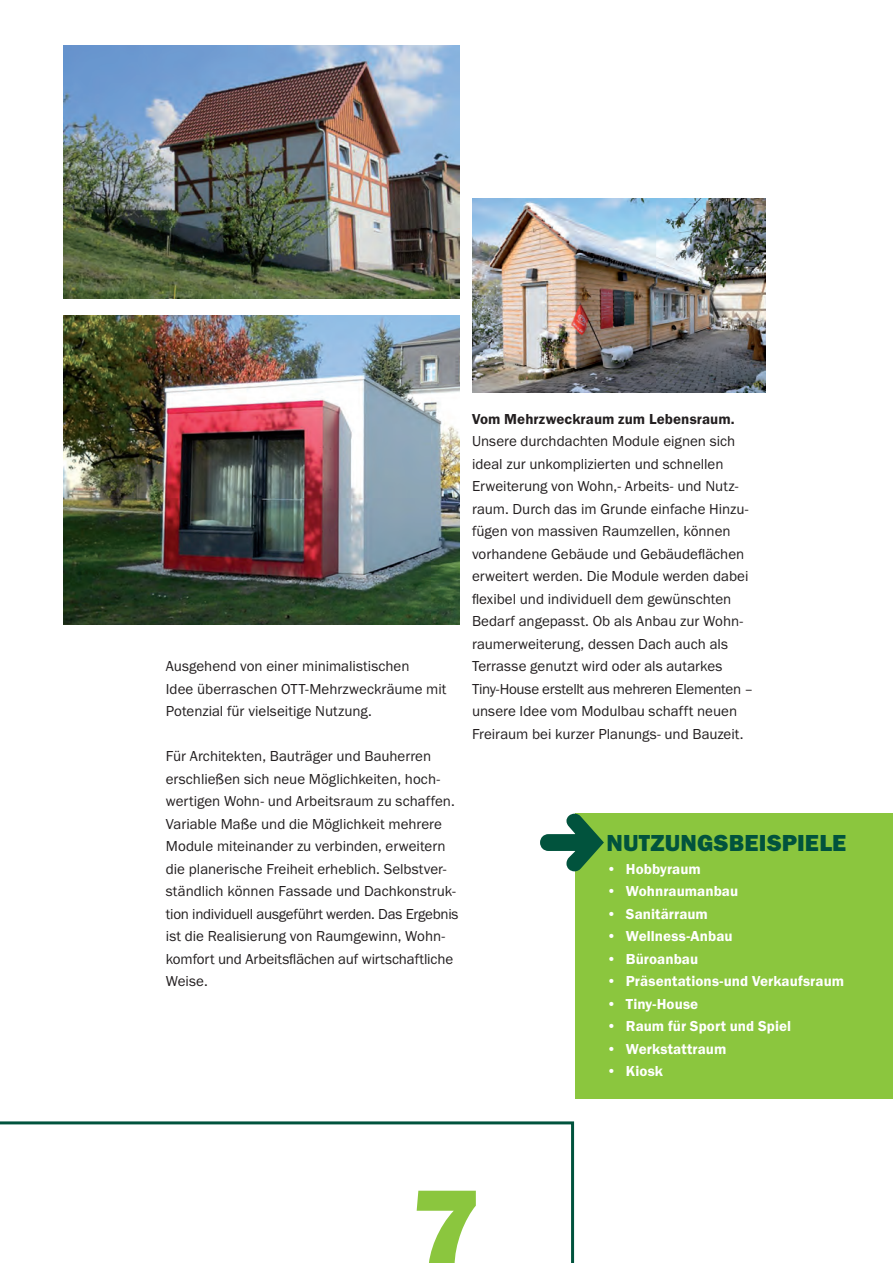
<style>
.page{position:relative;width:893px;height:1263px;background:#fff}
.page>*{position:absolute;margin:0;border:0;box-sizing:border-box;transform-origin:0 0}
.t1{font:120px "Franklin Gothic URW Hea";color:#8bc63e}
.t2{font:24px "Franklin Gothic URW Hea";letter-spacing:.01em;color:#01533d}
.t3{font:15px/22.5px "Franklin Gothic URW Boo";color:#231f20}
.t4{font:15px "Franklin Gothic URW Dem";letter-spacing:.005em;color:#fff}
.t5{font:15px "Franklin Gothic URW Dem";letter-spacing:.005em;color:#231f20}
</style>
<div class="page">
<svg style="left:1px;top:1121px;width:573px;height:142px"></svg>
<img style="left:472px;top:199px;width:293px;height:193px">
<img style="left:64px;top:316px;width:395px;height:308px">
<img style="left:64px;top:45px;width:395px;height:254px">
<div style="left:575px;top:814px;width:318px;height:285px;background:#8bc63e"></div>
<svg style="left:540px;top:814px;width:64px;height:57px"></svg>
<p class="t3" style="left:166px;top:655px;width:282px">Ausgehend von einer minimalistischen<br>Idee überraschen OTT-Mehrzweckräume mit<br>Potenzial für vielseitige Nutzung.</p>
<p class="t3" style="left:166px;top:745px;width:294px">Für Architekten, Bauträger und Bauherren erschließen sich neue Möglichkeiten, hoch&shy;wertigen Wohn- und Arbeitsraum zu schaffen.<br>Variable Maße und die Möglichkeit mehrere Module miteinander zu verbinden, erweitern die planerische Freiheit erheblich. Selbstver&shy;ständlich können Fassade und Dachkonstruk&shy;tion individuell ausgeführt werden. Das Ergebnis ist die Realisierung von Raumgewinn, Wohn&shy;komfort und Arbeitsflächen auf wirtschaftliche Weise.</p>
<p class="t5" style="left:472px;top:410px;width:264px">Vom Mehrzweckraum zum Lebensraum.</p>
<p class="t3" style="left:472px;top:430px;width:283px">Unsere durchdachten Module eignen sich ideal zur unkomplizierten und schnellen Erweiterung von Wohn,- Arbeits- und Nutz&shy;raum. Durch das im Grunde einfache Hinzu&shy;fügen von massiven Raumzellen, können vorhandene Gebäude und Gebäudeflächen erweitert werden. Die Module werden dabei flexibel und individuell dem gewünschten Bedarf angepasst. Ob als Anbau zur Wohn&shy;raumerweiterung, dessen Dach auch als Terrasse genutzt wird oder als autarkes Tiny-House erstellt aus mehreren Elementen – unsere Idee vom Modulbau schafft neuen Freiraum bei kurzer Planungs- und Bauzeit.</p>
<h2 class="t2" style="left:606px;top:827px;width:241px">NUTZUNGSBEISPIELE</h2>
<p class="t4" style="left:606px;top:860px;width:96px">• Hobbyraum</p>
<p class="t4" style="left:606px;top:882px;width:133px">• Wohnraumanbau</p>
<p class="t4" style="left:606px;top:905px;width:103px">• Sanitärraum</p>
<p class="t4" style="left:606px;top:927px;width:128px">• Wellness-Anbau</p>
<p class="t4" style="left:606px;top:950px;width:93px">• Büroanbau</p>
<p class="t4" style="left:606px;top:972px;width:239px">• Präsentations-und Verkaufsraum</p>
<p class="t4" style="left:606px;top:995px;width:93px">• Tiny-House</p>
<p class="t4" style="left:606px;top:1017px;width:186px">• Raum für Sport und Spiel</p>
<p class="t4" style="left:606px;top:1040px;width:122px">• Werkstattraum</p>
<p class="t4" style="left:606px;top:1062px;width:58px">• Kiosk</p>
<h1 class="t1" style="left:411px;top:1153px;width:72px">7</h1>
</div>
